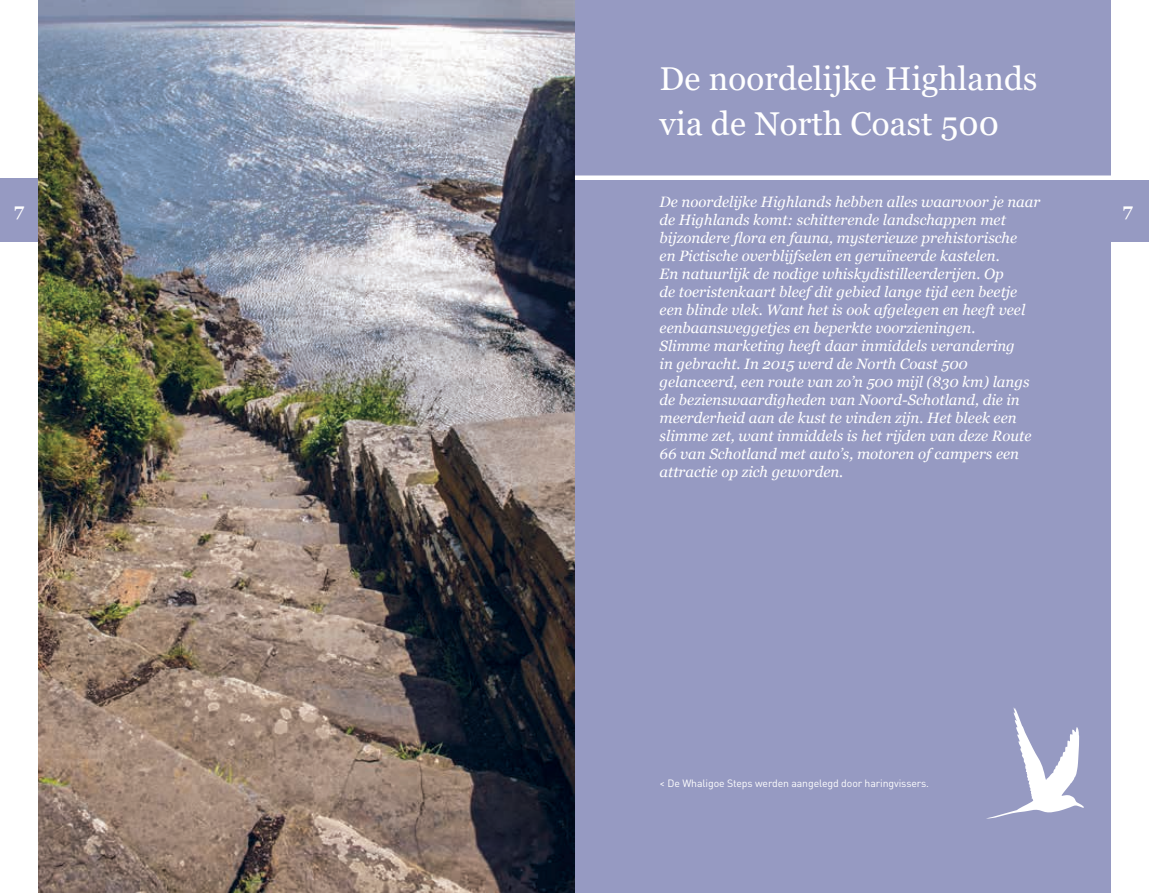
<style>
.page{position:relative;width:1149px;height:893px;background:#fff}
.page>*{position:absolute;margin:0;border:0;box-sizing:border-box;transform-origin:0 0}
.t1{font:33px/45px "Georgia";letter-spacing:.005em;color:#fff}
.t2{font:700 18px "Georgia";color:#fff}
.t3{font:italic 15px/18px "Georgia";color:#fff}
.t4{font:10.5px "DIN Pro";letter-spacing:-.01em;color:#fff}
</style>
<div class="page">
<div style="left:574px;top:0;width:536px;height:893px;background:#969ac2"></div>
<div style="left:1110px;top:179px;width:38px;height:63px;background:#969ac2"></div>
<div style="left:574px;top:175px;width:574px;height:5px;background:#fff"></div>
<div style="left:0;top:179px;width:38px;height:63px;background:#969ac2"></div>
<svg style="left:988px;top:707px;width:95px;height:111px"></svg>
<img style="left:38px;top:0;width:536px;height:893px">
<h1 class="t1" style="left:659px;top:57px;width:379px">De noordelijke Highlands via de North Coast 500</h1>
<p class="t3" style="left:659px;top:193px;width:382px">De noordelijke Highlands hebben alles waarvoor je naar de Highlands komt: schitterende landschappen met bijzondere flora en fauna, mysterieuze prehistorische<br>en Pictische overblijfselen en geruïneerde kastelen.<br>En natuurlijk de nodige whiskydistilleerderijen. Op<br>de toeristenkaart bleef dit gebied lange tijd een beetje een blinde vlek. Want het is ook afgelegen en heeft veel eenbaansweggetjes en beperkte voorzieningen.<br>Slimme marketing heeft daar inmiddels verandering<br>in gebracht. In 2015 werd de North Coast 500 gelanceerd, een route van zo’n 500 mijl (830 km) langs de bezienswaardigheden van Noord-Schotland, die in meerderheid aan de kust te vinden zijn. Het bleek een slimme zet, want inmiddels is het rijden van deze Route 66 van Schotland met auto’s, motoren of campers een attractie op zich geworden.</p>
<p class="t2" style="left:14px;top:198px;width:11px">7</p>
<p class="t2" style="left:1122px;top:198px;width:11px">7</p>
<p class="t4" style="left:659px;top:775px;width:271px">&lt; De Whaligoe Steps werden aangelegd door haringvissers.</p>
</div>
